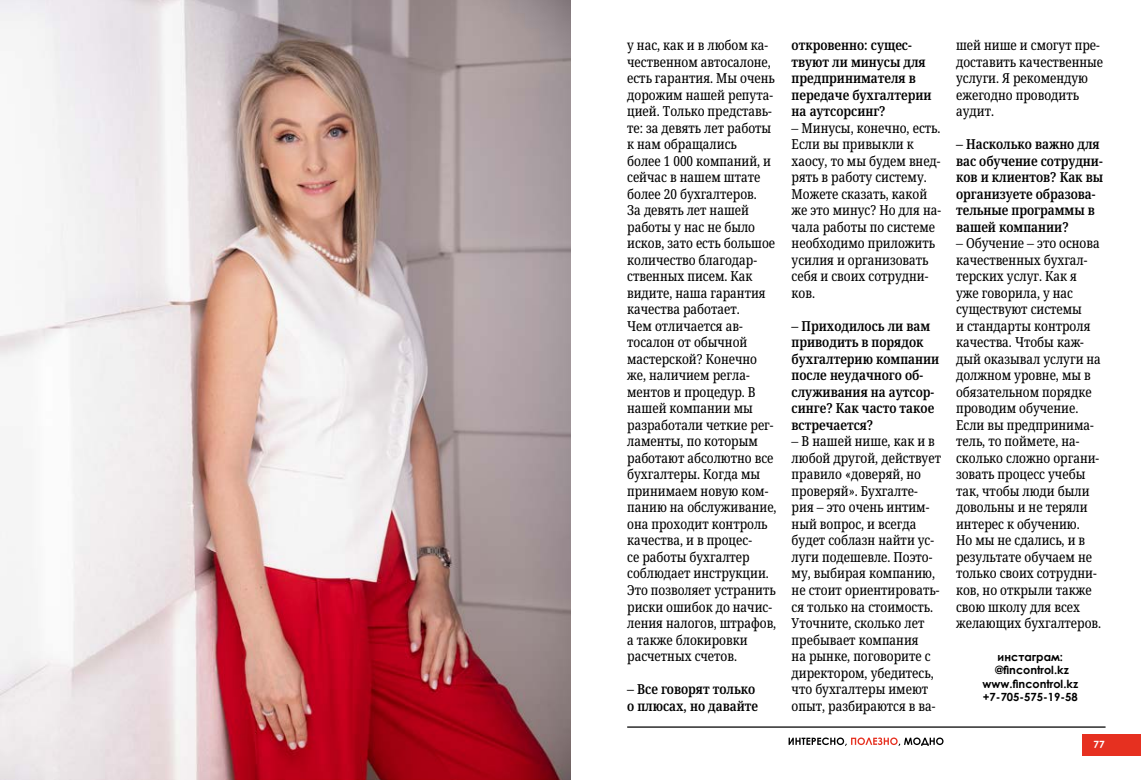
<style>
.page{position:relative;width:1141px;height:780px;background:#fff}
.page>*{position:absolute;margin:0;border:0;box-sizing:border-box;transform-origin:0 0}
.t1{font:13.75px/16.5px "Noto Serif Condensed";color:#000}
.t2{font:600 13.75px/16.5px "Noto Serif Condensed";color:#000}
.t3{font:700 11.25px/13.5px "Century Gothic";color:#000;text-align:center}
.t4{font:700 10px "Century Gothic";color:#fff}
</style>
<div class="page">
<div style="left:1083px;top:734px;width:58px;height:21px;background:#e63020"></div>
<hr style="left:627px;top:726px;width:479px;height:1px;background:#000">
<svg style="left:789px;top:737px;width:155px;height:9px"></svg>
<img style="left:0;top:0;width:570px;height:780px">
<p class="t1" style="left:627px;top:37px;width:151px">у нас, как и в любом ка&shy;чественном автосалоне, есть гарантия. Мы очень дорожим нашей репута&shy;цией. Только представь&shy;те: за девять лет работы к нам обращались<br>более 1 000 компаний, и сейчас в нашем штате более 20 бухгалтеров.<br>За девять лет нашей работы у нас не было исков, зато есть большое количество благодар&shy;ственных писем. Как видите, наша гарантия качества работает.<br>Чем отличается ав&shy;тосалон от обычной мастерской? Конечно же, наличием регла&shy;ментов и процедур. В нашей компании мы разработали четкие рег&shy;ламенты, по которым работают абсолютно все бухгалтеры. Когда мы принимаем новую ком&shy;панию на обслуживание, она проходит контроль качества, и в процес-<br>се работы бухгалтер соблюдает инструкции.<br>Это позволяет устранить риски ошибок до начис&shy;ления налогов, штрафов, а также блокировки расчетных счетов.</p>
<p class="t2" style="left:627px;top:681px;width:132px">– Все говорят только о плюсах, но давайте</p>
<p class="t2" style="left:792px;top:37px;width:141px">откровенно: сущес&shy;твуют ли минусы для предпринимателя в передаче бухгалтерии на аутсорсинг?</p>
<p class="t1" style="left:792px;top:120px;width:151px">– Минусы, конечно, есть.<br>Если вы привыкли к хаосу, то мы будем внед&shy;рять в работу систему.<br>Можете сказать, какой же это минус? Но для на&shy;чала работы по системе необходимо приложить усилия и организовать себя и своих сотрудни&shy;ков.</p>
<p class="t2" style="left:792px;top:318px;width:149px">– Приходилось ли вам приводить в порядок бухгалтерию компании после неудачного об&shy;служивания на аутсор&shy;синге? Как часто такое встречается?</p>
<p class="t1" style="left:792px;top:433px;width:151px">– В нашей нише, как и в любой другой, действует правило «доверяй, но проверяй». Бухгалте&shy;рия – это очень интим&shy;ный вопрос, и всегда будет соблазн найти ус&shy;луги подешевле. Поэто&shy;му, выбирая компанию, не стоит ориентировать&shy;ся только на стоимость.<br>Уточните, сколько лет пребывает компания<br>на рынке, поговорите с директором, убедитесь, что бухгалтеры имеют опыт, разбираются в ва-</p>
<p class="t1" style="left:956px;top:37px;width:149px">шей нише и смогут пре&shy;доставить качественные услуги. Я рекомендую ежегодно проводить аудит.</p>
<p class="t2" style="left:956px;top:136px;width:149px">– Насколько важно для вас обучение сотрудни&shy;ков и клиентов? Как вы организуете образова&shy;тельные программы в вашей компании?</p>
<p class="t1" style="left:956px;top:235px;width:147px">– Обучение – это основа качественных бухгал&shy;терских услуг. Как я уже говорила, у нас существуют системы<br>и стандарты контроля качества. Чтобы каж&shy;дый оказывал услуги на должном уровне, мы в обязательном порядке проводим обучение.<br>Если вы предпринима&shy;тель, то поймете, на&shy;сколько сложно органи&shy;зовать процесс учебы так, чтобы люди были довольны и не теряли интерес к обучению.<br>Но мы не сдались, и в результате обучаем не только своих сотрудни&shy;ков, но открыли также свою школу для всех желающих бухгалтеров.</p>
<p class="t3" style="left:983px;top:649px;width:97px">инстаграм: @fincontrol.kz www.fincontrol.kz +7-705-575-19-58</p>
<p class="t4" style="left:1093px;top:737px;width:13px">77</p>
</div>
